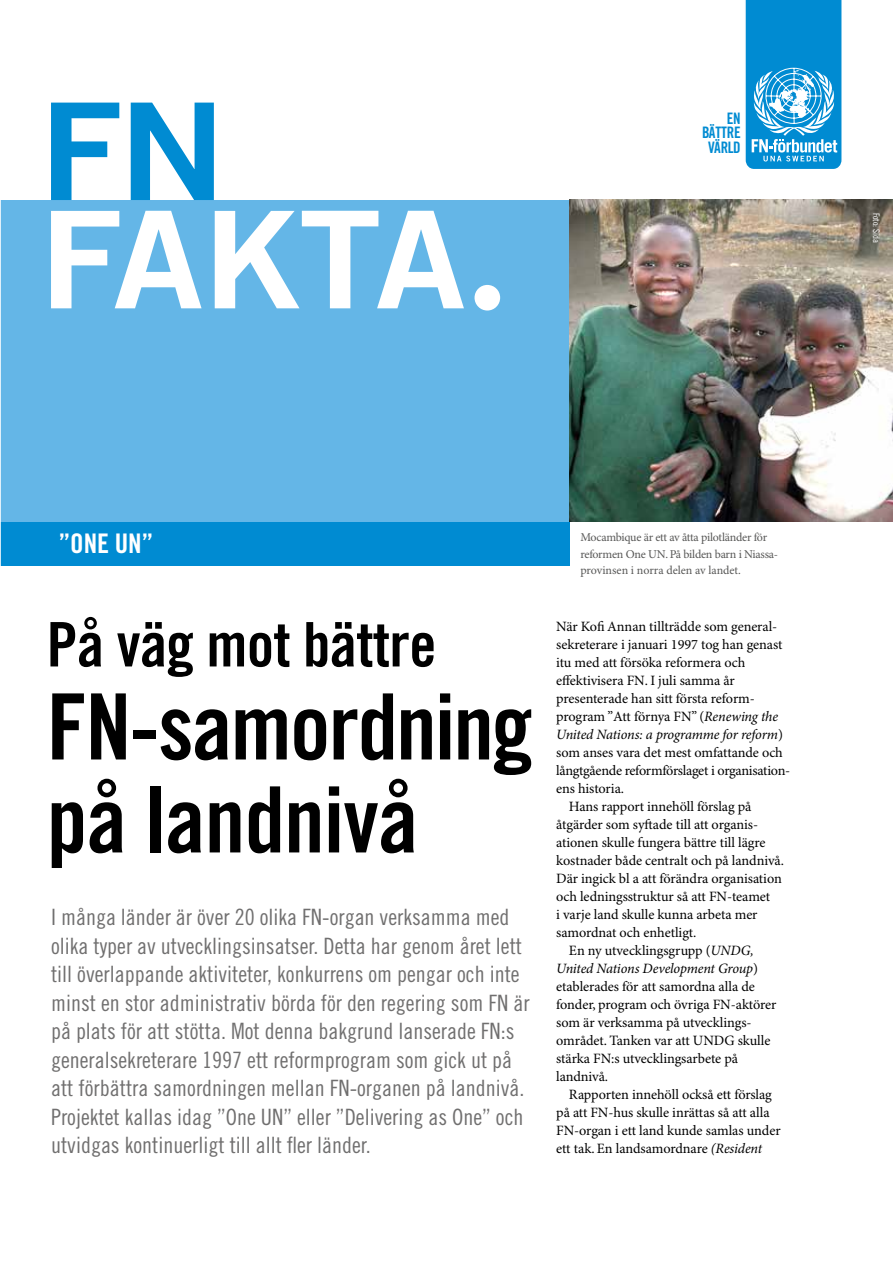
<style>
.page{position:relative;width:893px;height:1263px;background:#fff}
.page>*{position:absolute;margin:0;border:0;box-sizing:border-box;transform-origin:0 0}
.t1{font:91.5px/93px "Trade Gothic LT Std Bd Cn 20";letter-spacing:-.02em;color:#000}
.t2{font:61.5px "Trade Gothic LT Std Bd Cn 20";letter-spacing:-.01em;color:#000}
.t3{font:27px "Trade Gothic LT Std Bd Cn 20";color:#fff}
.t4{font:22.5px/28.5px "Trade Gothic LT Std Cn 18";color:#706f6f}
.t5{font:15.75px/14.5px "Trade Gothic Bold Cond Twenty";letter-spacing:-.025em;color:#008bd2;text-align:right;scale:.95 1}
.t6{font:14.25px "Minion Pro";letter-spacing:-.005em;color:#000}
.t7{font:italic 14.25px "Minion Pro";letter-spacing:-.015em;color:#000}
.t8{font:12px/16.5px "Minion Pro";letter-spacing:-.025em;color:#575756}
.t9{font:9px "Trade Gothic LT Std Cn 18";letter-spacing:-.01em;color:#fff}
.s1{font-style:italic}
.s2{font-style:normal}
</style>
<div class="page">
<div style="left:0;top:521px;width:569px;height:45px;background:#008bd2"></div>
<div style="left:0;top:200px;width:893px;height:321px;background:#64b6e7"></div>
<img style="left:570px;top:200px;width:323px;height:321px">
<svg style="left:51px;top:211px;width:449px;height:99px"></svg>
<svg style="left:51px;top:103px;width:163px;height:97px"></svg>
<svg style="left:745px;top:0;width:97px;height:169px"></svg>
<hr style="left:0;top:0;width:1px;height:1263px;background:#fff">
<p class="t5" style="left:702px;top:111px;width:42px">EN<br>BÄTTRE<br>VÄRLD</p>
<p class="t9" style="left:882px;top:213px;width:32px;rotate:90deg">Foto: Sida</p>
<h3 class="t3" style="left:58px;top:527px;width:97px">”ONE UN”</h3>
<h2 class="t2" style="left:47px;top:607px;width:391px">På väg mot bättre</h2>
<h1 class="t1" style="left:47px;top:680px;width:488px">FN-samordning på landnivå</h1>
<p class="t4" style="left:51px;top:902px;width:480px">I många länder är över 20 olika FN-organ verksamma med olika typer av utvecklingsinsatser. Detta har genom året lett till överlappande aktiviteter, konkurrens om pengar och inte minst en stor administrativ börda för den regering som FN är på plats för att stötta. Mot denna bakgrund lanserade FN:s generalsekreterare 1997 ett reformprogram som gick ut på att förbättra samordningen mellan FN-organen på landnivå.<br>Projektet kallas idag ”One UN” eller ”Delivering as One” och utvidgas kontinuerligt till allt fler länder.</p>
<p class="t8" style="left:580px;top:529px;width:199px">Mocambique är ett av åtta pilotländer för reformen One UN. På bilden barn i Niassa&shy;provinsen i norra delen av landet.</p>
<p class="t6" style="left:556px;top:618px;width:223px">När Kofi Annan tillträdde som general-</p>
<p class="t6" style="left:556px;top:636px;width:228px">sekreterare i januari 1997 tog han genast</p>
<p class="t6" style="left:556px;top:654px;width:191px">itu med att försöka reformera och</p>
<p class="t6" style="left:556px;top:672px;width:180px">effektivisera FN. I juli samma år</p>
<p class="t6" style="left:556px;top:690px;width:200px">presenterade han sitt första reform-</p>
<p class="t6" style="left:556px;top:708px;width:223px">program ”Att förnya FN” (<span class="s1">Renewing the</span></p>
<p class="t7" style="left:556px;top:725px;width:228px">United Nations: a programme for reform<span class="s2">)</span></p>
<p class="t6" style="left:556px;top:744px;width:228px">som anses vara det mest omfattande och</p>
<p class="t6" style="left:556px;top:762px;width:236px">långtgående reformförslaget i organisation-</p>
<p class="t6" style="left:556px;top:780px;width:69px">ens historia.</p>
<p class="t6" style="left:569px;top:798px;width:184px">Hans rapport innehöll förslag på</p>
<p class="t6" style="left:556px;top:816px;width:203px">åtgärder som syftade till att organis-</p>
<p class="t6" style="left:556px;top:834px;width:211px">ationen skulle fungera bättre till lägre</p>
<p class="t6" style="left:556px;top:852px;width:229px">kostnader både centralt och på landnivå.</p>
<p class="t6" style="left:556px;top:870px;width:227px">Där ingick bl a att förändra organisation</p>
<p class="t6" style="left:556px;top:888px;width:216px">och ledningsstruktur så att FN-teamet</p>
<p class="t6" style="left:556px;top:906px;width:203px">i varje land skulle kunna arbeta mer</p>
<p class="t6" style="left:556px;top:924px;width:142px">samordnat och enhetligt.</p>
<p class="t6" style="left:569px;top:942px;width:186px">En ny utvecklingsgrupp (<span class="s1">UNDG,</span></p>
<p class="t7" style="left:556px;top:959px;width:203px">United Nations Development Group<span class="s2">)</span></p>
<p class="t6" style="left:556px;top:978px;width:200px">etablerades för att samordna alla de</p>
<p class="t6" style="left:556px;top:996px;width:222px">fonder, program och övriga FN-aktörer</p>
<p class="t6" style="left:556px;top:1014px;width:197px">som är verksamma på utvecklings-</p>
<p class="t6" style="left:556px;top:1032px;width:216px">området. Tanken var att UNDG skulle</p>
<p class="t6" style="left:556px;top:1050px;width:183px">stärka FN:s utvecklingsarbete på</p>
<p class="t6" style="left:556px;top:1068px;width:54px">landnivå.</p>
<p class="t6" style="left:569px;top:1086px;width:205px">Rapporten innehöll också ett förslag</p>
<p class="t6" style="left:556px;top:1104px;width:215px">på att FN-hus skulle inrättas så att alla</p>
<p class="t6" style="left:556px;top:1122px;width:226px">FN-organ i ett land kunde samlas under</p>
<p class="t6" style="left:556px;top:1140px;width:207px">ett tak. En landsamordnare <span class="s1">(Resident</span></p>
</div>
